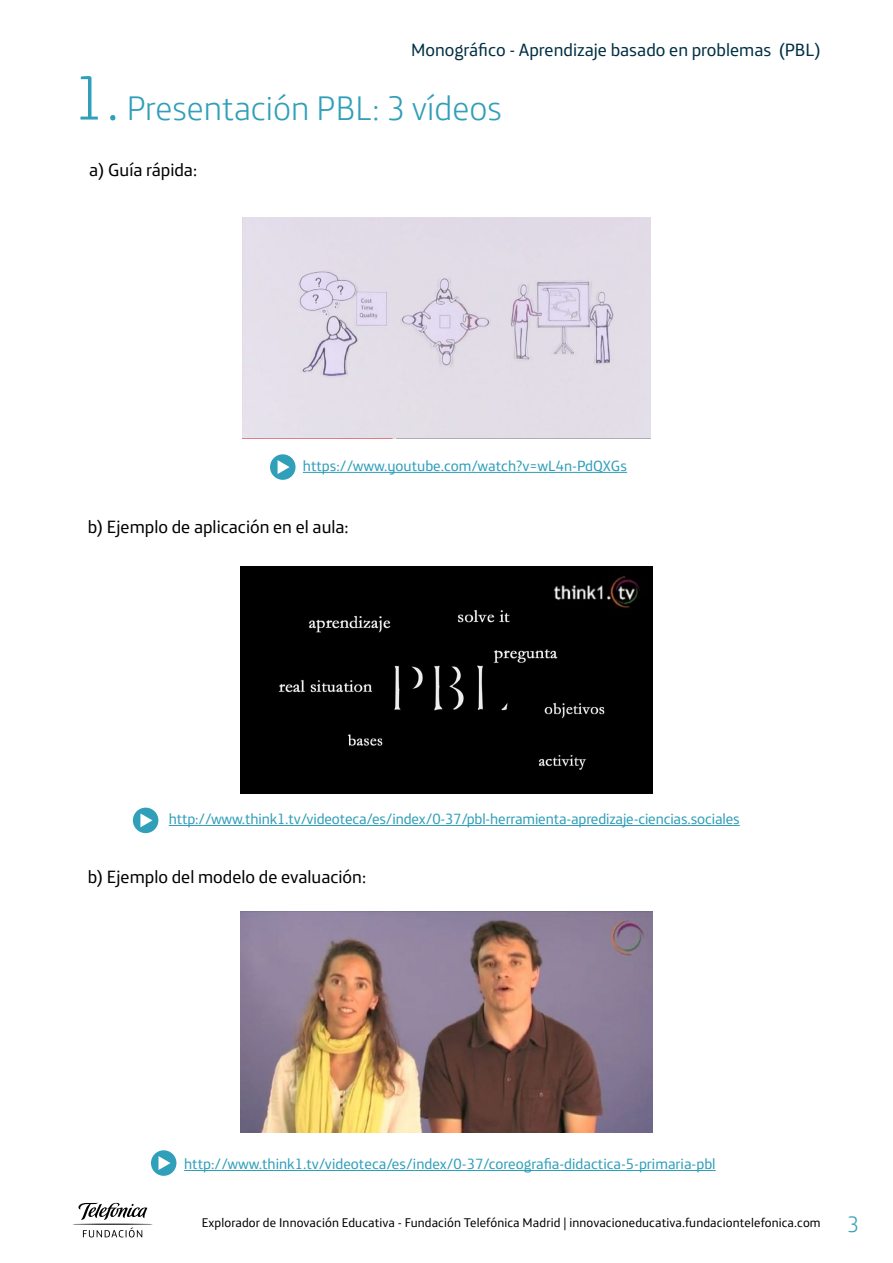
<style>
.page{position:relative;width:893px;height:1263px;background:#fff}
.page>*{position:absolute;margin:0;border:0;box-sizing:border-box;transform-origin:0 0}
.Titulo{font:300 34.5px "Telefonica Headline";color:#309fb9}
.TextoNormal{font:18px "Telefonica Text";color:#000}
.t1{font:18px "Telefonica Text";color:#003043}
.TextoNormal-2{font:15px "Telefonica Text";letter-spacing:-.005em;color:#309fb9}
.t2{font:12.75px "Telefonica Text";letter-spacing:.01em;color:#000}
.s1{font-size:63px}
.s2{font-family:"Telefonica Headline";font-weight:300;font-size:22.5px;color:#309fb9}
</style>
<div class="page">
<svg style="left:72px;top:1203px;width:81px;height:34px"></svg>
<hr style="left:184px;top:1170px;width:532px;height:1px;background:#309fb9">
<img style="left:243px;top:217px;width:407px;height:221px">
<div style="left:240px;top:567px;width:412px;height:227px;background:#000"></div>
<img style="left:240px;top:911px;width:412px;height:221px">
<div style="left:270px;top:454px;width:26px;height:26px;background:#309fb9;border-radius:50%"></div>
<svg style="left:278px;top:460px;width:12px;height:14px"></svg>
<hr style="left:303px;top:472px;width:324px;height:1px;background:#309fb9">
<div style="left:133px;top:808px;width:25px;height:25px;background:#309fb9;border-radius:50%"></div>
<svg style="left:140px;top:813px;width:12px;height:14px"></svg>
<hr style="left:169px;top:825px;width:571px;height:1px;background:#309fb9">
<div style="left:151px;top:1150px;width:25px;height:26px;background:#309fb9;border-radius:50%"></div>
<svg style="left:158px;top:1156px;width:13px;height:14px"></svg>
<p class="t1" style="left:411px;top:35px;width:411px">Monográfico - Aprendizaje basado en problemas (PBL)</p>
<p class="Titulo" style="left:72px;top:80px;width:431px"><span class="s1">1.</span> Presentación PBL: 3 vídeos</p>
<p class="TextoNormal" style="left:89px;top:155px;width:109px">a) Guía rápida:</p>
<p class="TextoNormal-2" style="left:303px;top:453px;width:326px">https://www.youtube.com/watch?v=wL4n-PdQXGs</p>
<p class="TextoNormal" style="left:88px;top:512px;width:262px">b) Ejemplo de aplicación en el aula:</p>
<p class="TextoNormal-2" style="left:169px;top:806px;width:572px">http://www.think1.tv/videoteca/es/index/0-37/pbl-herramienta-apredizaje-ciencias.sociales</p>
<p class="TextoNormal" style="left:88px;top:862px;width:280px">b) Ejemplo del modelo de evaluación:</p>
<p class="TextoNormal-2" style="left:184px;top:1151px;width:533px">http://www.think1.tv/videoteca/es/index/0-37/coreografia-didactica-5-primaria-pbl</p>
<p class="t2" style="left:202px;top:1211px;width:659px">Explorador de Innovación Educativa - Fundación Telefónica Madrid | innovacioneducativa.fundaciontelefonica.com <span class="s2">3</span></p>
</div>
